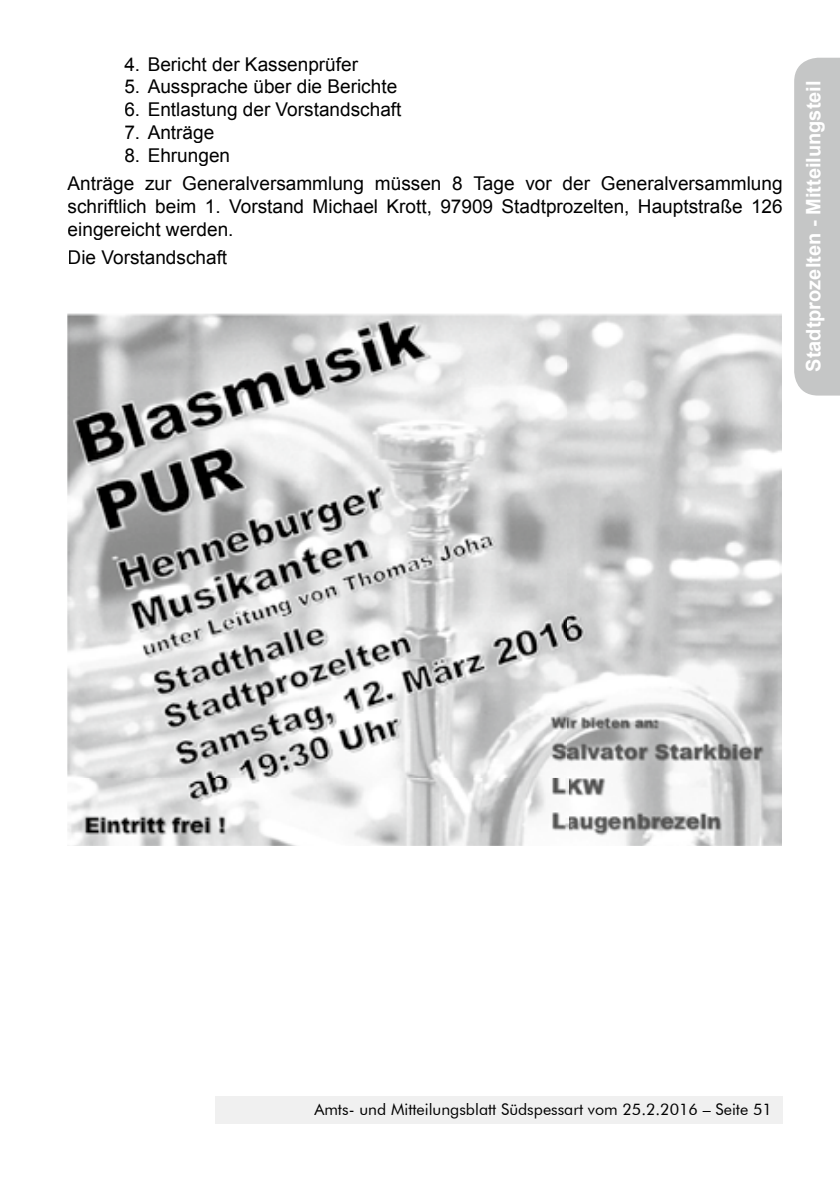
<style>
.page{position:relative;width:840px;height:1191px;background:#fff}
.page>*{position:absolute;margin:0;border:0;box-sizing:border-box;transform-origin:0 0}
.t1{font:700 20px "Arial";color:#fff}
.t2{font:19px/28.4px "Arial";color:#000}
.t3{font:16px "Futura BT";color:#000}
</style>
<div class="page">
<div style="left:215px;top:1097px;width:567px;height:27px;background:#f0f0f0"></div>
<img style="left:68px;top:314px;width:713px;height:531px">
<svg style="left:794px;top:58px;width:45px;height:337px;background:#c6c7c7"></svg>
<p class="t2" style="left:124px;top:50px;width:235px">4. Bericht der Kassenprüfer</p>
<p class="t2" style="left:124px;top:73px;width:274px">5. Aussprache über die Berichte</p>
<p class="t2" style="left:124px;top:95px;width:278px">6. Entlastung der Vorstandschaft</p>
<p class="t2" style="left:124px;top:118px;width:91px">7. Anträge</p>
<p class="t2" style="left:68px;top:141px;width:716px;text-indent:57px">8. Ehrungen<br>Anträge zur Generalversammlung müssen 8 Tage vor der Generalversammlung</p>
<p class="t2" style="left:68px;top:195px;width:716px;line-height:22.8px">schriftlich beim 1. Vorstand Michael Krott, 97909 Stadtprozelten, Hauptstraße 126 eingereicht werden.</p>
<p class="t2" style="left:68px;top:244px;width:161px">Die Vorstandschaft</p>
<p class="t1" style="left:799px;top:372px;width:293px;rotate:-90deg">Stadtprozelten - Mitteilungsteil</p>
<p class="t3" style="left:314px;top:1099px;width:459px">Amts- und Mitteilungsblatt Südspessart vom 25.2.2016 – Seite 51</p>
</div>
